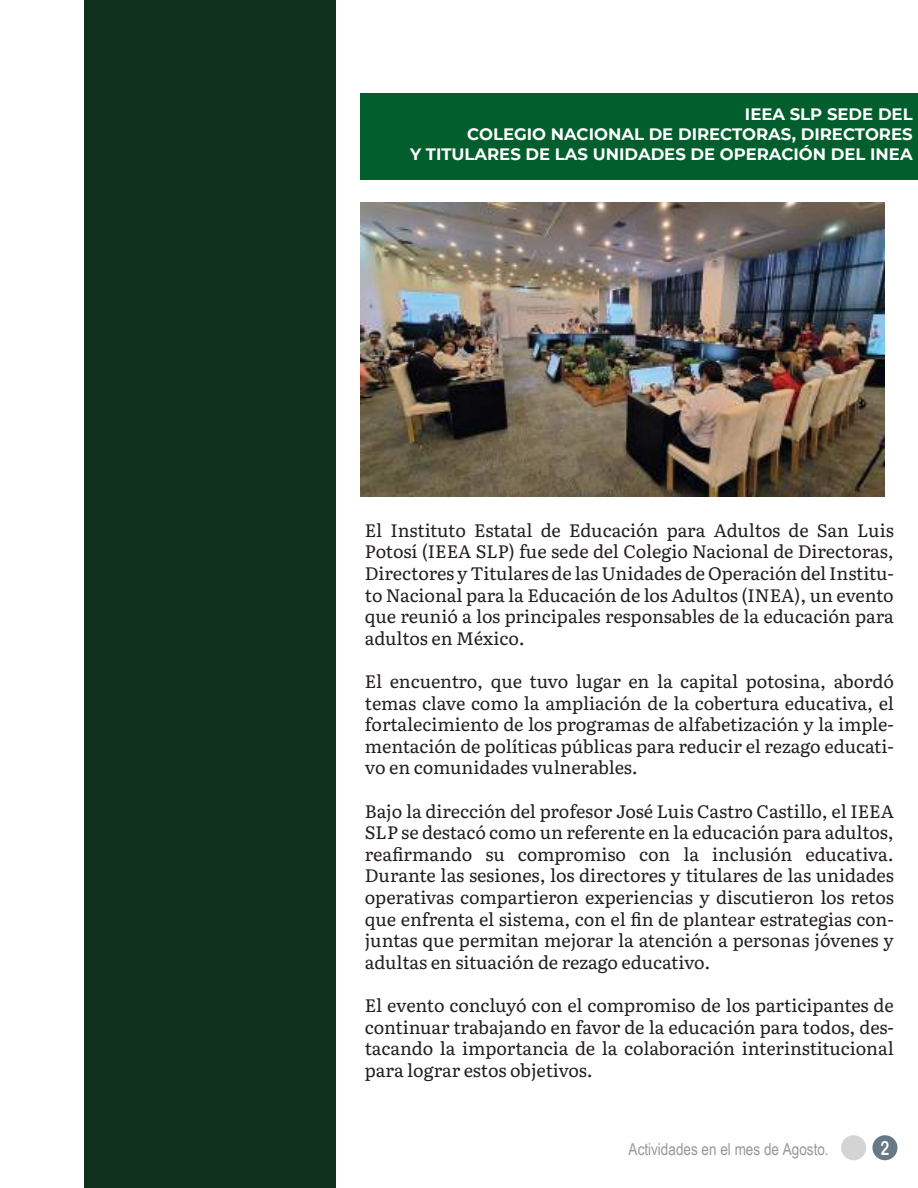
<style>
.page{position:relative;width:918px;height:1188px;background:#fff}
.page>*{position:absolute;margin:0;border:0;box-sizing:border-box;transform-origin:0 0}
.t1{font:19.5px "Arial Rounded MT Bold";color:#fff;scale:.77 1}
.t2{font:18px/21.6px "Literata";letter-spacing:-.005em;color:#241f1f;text-align:justify}
.t3{font:700 16.5px/19.8px "Montserrat";color:#fff;text-align:right}
.t4{font:16.5px "Arial Narrow";color:#9697a0}
</style>
<div class="page">
<div style="left:361px;top:94px;width:557px;height:86px;background:#025f2d"></div>
<div style="left:84px;top:0;width:251px;height:1188px;background:#10301e"></div>
<div style="left:872px;top:1135px;width:25px;height:25px;background:#677887;border-radius:50%"></div>
<div style="left:841px;top:1135px;width:25px;height:25px;background:#d5d4d5;border-radius:50%"></div>
<img style="left:361px;top:202px;width:524px;height:295px">
<p class="t3" style="left:410px;top:104px;width:504px">IEEA SLP SEDE DEL<br>COLEGIO NACIONAL DE DIRECTORAS, DIRECTORES<br>Y TITULARES DE LAS UNIDADES DE OPERACIÓN DEL INEA</p>
<p class="t2" style="left:365px;top:518px;width:531px">El Instituto Estatal de Educación para Adultos de San Luis Potosí (IEEA SLP) fue sede del Colegio Nacional de Directoras, Directores y Titulares de las Unidades de Operación del Institu&shy;to Nacional para la Educación de los Adultos (INEA), un evento que reunió a los principales responsables de la educación para adultos en México.</p>
<p class="t2" style="left:365px;top:669px;width:531px">El encuentro, que tuvo lugar en la capital potosina, abordó temas clave como la ampliación de la cobertura educativa, el fortalecimiento de los programas de alfabetización y la imple&shy;mentación de políticas públicas para reducir el rezago educati&shy;vo en comunidades vulnerables.</p>
<p class="t2" style="left:365px;top:799px;width:531px">Bajo la dirección del profesor José Luis Castro Castillo, el IEEA SLP se destacó como un referente en la educación para adultos, reafirmando su compromiso con la inclusión educativa.<br>Durante las sesiones, los directores y titulares de las unidades operativas compartieron experiencias y discutieron los retos que enfrenta el sistema, con el fin de plantear estrategias con&shy;juntas que permitan mejorar la atención a personas jóvenes y adultas en situación de rezago educativo.</p>
<p class="t2" style="left:365px;top:993px;width:531px">El evento concluyó con el compromiso de los participantes de continuar trabajando en favor de la educación para todos, des&shy;tacando la importancia de la colaboración interinstitucional para lograr estos objetivos.</p>
<p class="t4" style="left:629px;top:1137px;width:202px">Actividades en el mes de Agosto.</p>
<p class="t1" style="left:880px;top:1136px;width:13px">2</p>
</div>
